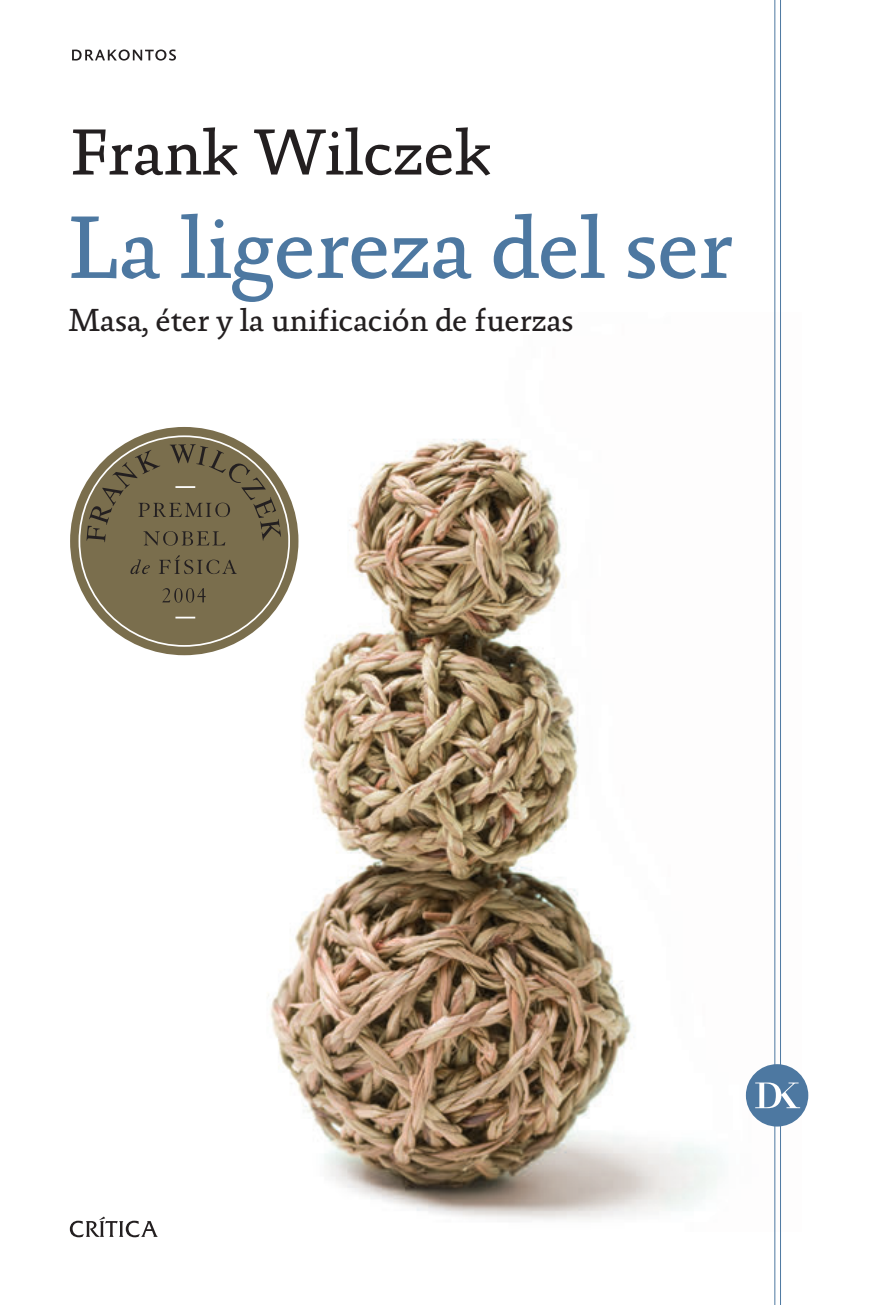
<style>
.page{position:relative;width:889px;height:1305px;background:#fff}
.page>*{position:absolute;margin:0;border:0;box-sizing:border-box;transform-origin:0 0}
.t1{font:90px "Absara TF";letter-spacing:-.02em;color:#4d78a1}
.t2{font:66px "Absara TF";letter-spacing:-.01em;color:#231f20}
.t3{font:32.4px "Absara TF";letter-spacing:-.015em;color:#231f20}
</style>
<div class="page">
<img style="left:154px;top:312px;width:646px;height:919px">
<svg style="left:72px;top:49px;width:104px;height:12px"></svg>
<hr style="left:774px;top:0;width:1px;height:1304px;background:#4d78a1">
<hr style="left:779px;top:0;width:1px;height:1304px;background:#4d78a1">
<div style="left:745px;top:1064px;width:62px;height:62px;background:#4d78a1;border-radius:50%"></div>
<svg style="left:755px;top:1082px;width:44px;height:26px"></svg>
<svg style="left:70px;top:1216px;width:88px;height:21px"></svg>
<div style="left:70px;top:427px;width:228px;height:228px;background:#7a6e4d;border-radius:50%"></div>
<svg style="left:162px;top:588px;width:43px;height:14px"></svg>
<svg style="left:130px;top:559px;width:20px;height:15px"></svg>
<svg style="left:159px;top:555px;width:78px;height:19px"></svg>
<svg style="left:86px;top:444px;width:195px;height:101px"></svg>
<hr style="left:175px;top:486px;width:20px;height:2px;background:#fff">
<hr style="left:175px;top:616px;width:20px;height:2px;background:#fff">
<h2 class="t2" style="left:69px;top:114px;width:423px">Frank Wilczek</h2>
<h1 class="t1" style="left:66px;top:195px;width:668px">La ligereza del ser</h1>
<p class="t3" style="left:68px;top:301px;width:507px">Masa, éter y la unificación de fuerzas</p>
</div>
